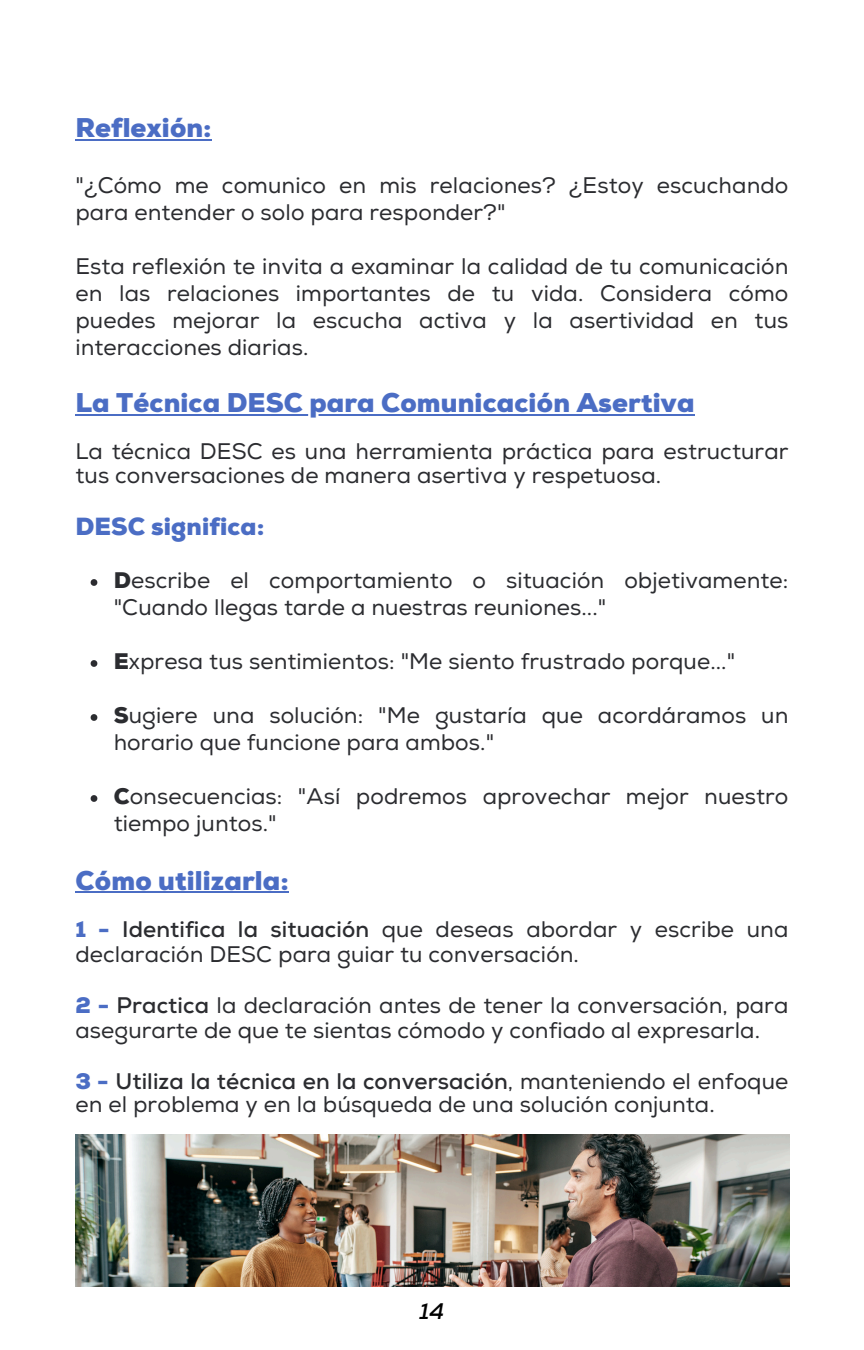
<style>
.page{position:relative;width:864px;height:1350px;background:#fff}
.page>*{position:absolute;margin:0;border:0;box-sizing:border-box;transform-origin:0 0}
.t1{font:900 27px "Nexa";letter-spacing:.005em;color:#4b6dc4}
.t2{font:900 24.75px "Nexa";letter-spacing:.005em;color:#4b6dc4}
.t3{font:22.5px/27px "Nexa";letter-spacing:.005em;color:#2b2c30}
.t4{font:italic 700 22.5px "Nexa";color:#000}
.s1{font-weight:900}
.s2{font-weight:900;color:#4b6dc4}
.s3{font-weight:700}
</style>
<div class="page">
<hr style="left:75px;top:139px;width:137px;height:1px;background:#4b6dc4">
<hr style="left:75px;top:414px;width:620px;height:1px;background:#4b6dc4">
<svg style="left:91px;top:579px;width:6px;height:7px"></svg>
<svg style="left:91px;top:660px;width:6px;height:7px"></svg>
<svg style="left:91px;top:714px;width:6px;height:7px"></svg>
<svg style="left:91px;top:795px;width:6px;height:7px"></svg>
<hr style="left:75px;top:891px;width:214px;height:2px;background:#4b6dc4">
<img style="left:75px;top:1135px;width:714px;height:151px">
<h1 class="t1" style="left:75px;top:112px;width:138px">Reflexión:</h1>
<p class="t3" style="left:75px;top:172px;width:714px">"¿Cómo me comunico en mis relaciones? ¿Estoy escuchando para entender o solo para responder?"</p>
<p class="t3" style="left:75px;top:253px;width:714px;text-align:justify">Esta reflexión te invita a examinar la calidad de tu comunicación en las relaciones importantes de tu vida. Considera cómo puedes mejorar la escucha activa y la asertividad en tus interacciones diarias.</p>
<h1 class="t1" style="left:75px;top:387px;width:621px">La Técnica DESC para Comunicación Asertiva</h1>
<p class="t3" style="left:75px;top:440px;width:714px;line-height:23.6px">La técnica DESC es una herramienta práctica para estructurar tus conversaciones de manera asertiva y respetuosa.</p>
<h1 class="t2" style="left:75px;top:512px;width:190px">DESC significa:</h1>
<p class="t3" style="left:114px;top:567px;width:676px"><span class="s1">D</span>escribe el comportamiento o situación objetivamente: "Cuando llegas tarde a nuestras reuniones..."</p>
<p class="t3" style="left:114px;top:648px;width:623px"><span class="s1">E</span>xpresa tus sentimientos: "Me siento frustrado porque..."</p>
<p class="t3" style="left:114px;top:702px;width:676px"><span class="s1">S</span>ugiere una solución: "Me gustaría que acordáramos un horario que funcione para ambos."</p>
<p class="t3" style="left:114px;top:783px;width:676px"><span class="s1">C</span>onsecuencias: "Así podremos aprovechar mejor nuestro tiempo juntos."</p>
<h1 class="t1" style="left:75px;top:864px;width:215px">Cómo utilizarla:</h1>
<p class="t3" style="left:75px;top:917px;width:714px;line-height:25.2px"><span class="s2">1 -</span> <span class="s3">Identifica la situación</span> que deseas abordar y escribe una declaración DESC para guiar tu conversación.</p>
<p class="t3" style="left:75px;top:993px;width:714px;line-height:25.2px"><span class="s2">2 -</span> <span class="s3">Practica</span> la declaración antes de tener la conversación, para asegurarte de que te sientas cómodo y confiado al expresarla.</p>
<p class="t3" style="left:75px;top:1070px;width:714px;line-height:23.6px"><span class="s2">3 -</span> <span class="s3">Utiliza la técnica en la conversación</span>, manteniendo el enfoque en el problema y en la búsqueda de una solución conjunta.</p>
<p class="t4" style="left:420px;top:1298px;width:26px">14</p>
</div>
